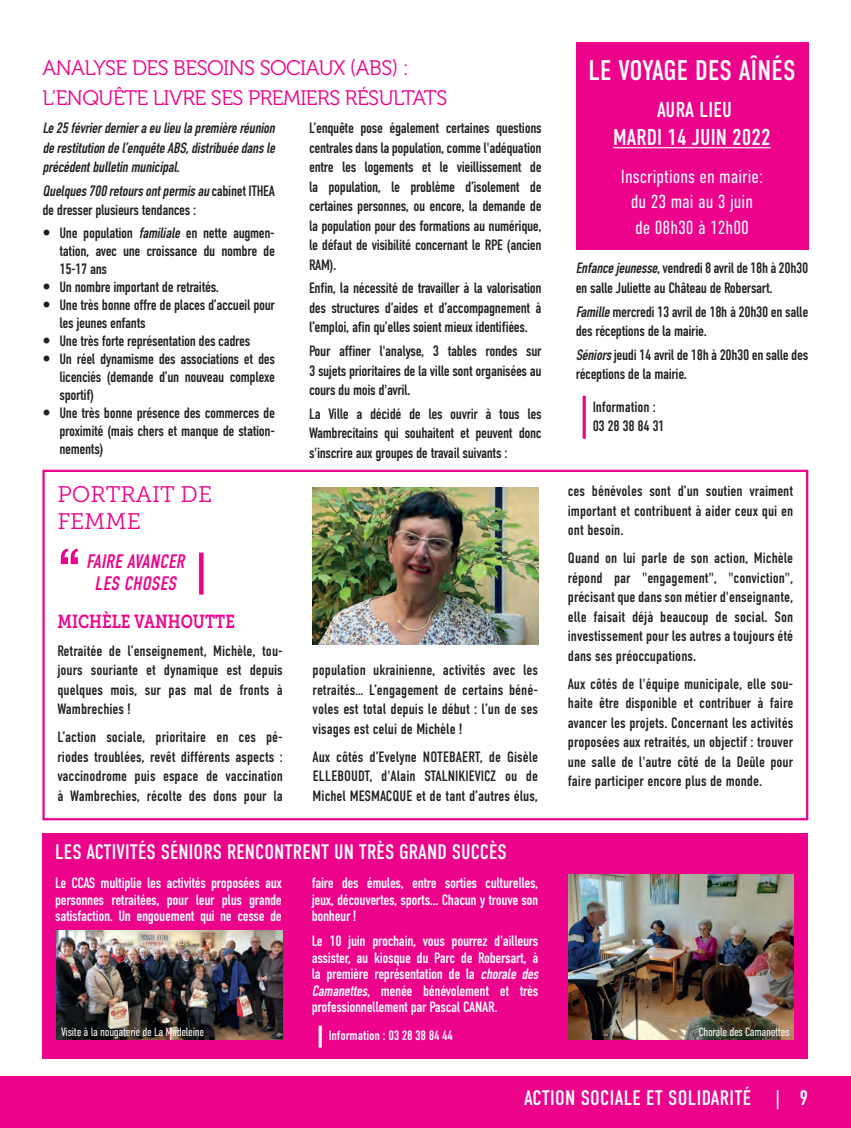
<style>
.page{position:relative;width:851px;height:1128px;background:#fff}
.page>*{position:absolute;margin:0;border:0;box-sizing:border-box;transform-origin:0 0}
.Agenda_Date_10{font:28.35px "DIN Condensed";letter-spacing:.01em;color:#fff}
.Agenda_Manif_10{font:22.95px "DIN Condensed";color:#fff}
.Interview_Titre_Ligh{font:22.5px/27px "Museo Slab 300";color:#ed028c}
.Agenda_Date_10-2{font:21.6px "DIN Condensed";letter-spacing:.01em;color:#fff}
.Agenda_Date_10-3{font:21px "DIN Condensed";letter-spacing:.005em;color:#fff}
.t1{font:21px/30px "Museo 300";letter-spacing:-.025em;color:#ed028c}
.Interview_Titre_Gras{font:italic 19.5px/22.5px "DIN Condensed";color:#ed028c;text-align:center}
.Agenda_Manif_10-2{font:300 18.9px/25.7px "DIN Condensed";color:#fff;text-align:center}
.Interview_Titre_Gras-2{font:18.75px "Museo Slab 700";color:#ed028c;scale:.8 1}
.TEXTE_10_noir{font:15px/19.5px "DIN Condensed";letter-spacing:-.025em;color:#231f20;text-align:justify}
.Agenda_Date_10-4{font:15px/16.5px "DIN Condensed";letter-spacing:-.025em;color:#fff;text-align:justify}
.TEXTE_10_noir-2{font:italic 15px/19.5px "DIN Condensed";color:#231f20;text-align:justify}
.CONTACT2{font:15px/19.5px "DIN Condensed";letter-spacing:-.01em;color:#231f20}
.CONTACT2-2{font:13.5px "DIN Condensed";letter-spacing:-.01em;color:#fff}
.Agenda_Date_10-5{font:300 12px "DIN Condensed";letter-spacing:-.025em;color:#fff}
.s1{font-style:italic}
</style>
<div class="page">
<hr style="left:582px;top:396px;width:3px;height:43px;background:#ed028c">
<div style="left:0;top:1076px;width:850px;height:52px;background:#ed028c"></div>
<div style="left:575px;top:42px;width:233px;height:208px;background:#ed028c"></div>
<hr style="left:613px;top:147px;width:157px;height:1px;background:#fff">
<div style="left:42px;top:833px;width:765px;height:226px;background:#ed028c"></div>
<svg style="left:318px;top:1026px;width:4px;height:22px"></svg>
<img style="left:57px;top:930px;width:226px;height:109px">
<img style="left:568px;top:874px;width:225px;height:165px">
<div style="left:42px;top:470px;width:766px;height:350px;border:2px solid #ed028c"></div>
<img style="left:312px;top:488px;width:226px;height:156px">
<svg style="left:61px;top:548px;width:17px;height:16px"></svg>
<svg style="left:199px;top:553px;width:4px;height:42px"></svg>
<p class="t1" style="left:42px;top:53px;width:406px">ANALYSE DES BESOINS SOCIAUX (ABS) :<br>L’ENQUÊTE LIVRE SES PREMIERS RÉSULTATS</p>
<p class="TEXTE_10_noir-2" style="left:42px;top:119px;width:237px">Le25févrierdernieraeulieulapremièreréunion derestitutiondel’enquêteABS,distribuéedansle précédentbulletinmunicipal.</p>
<p class="TEXTE_10_noir" style="left:42px;top:181px;width:234px"><span class="s1">Quelques700retoursontpermisau</span>c a b i n e t I T H EA de dresser plusieurs tendances :</p>
<p class="TEXTE_10_noir" style="left:59px;top:224px;width:217px;line-height:18px">Une population <span class="s1">familiale</span> en nette augmen&shy;tation, avec une croissance du nombre de 15-17 ans</p>
<p class="TEXTE_10_noir" style="left:59px;top:277px;width:161px">Un nombre important de retraités.</p>
<p class="TEXTE_10_noir" style="left:59px;top:296px;width:217px;line-height:18px">Une très bonne offre de places d’accueil pour les jeunes enfants</p>
<p class="TEXTE_10_noir" style="left:59px;top:331px;width:192px">Une très forte représentation des cadres</p>
<p class="TEXTE_10_noir" style="left:59px;top:350px;width:217px;line-height:18px">Un réel dynamisme des associations et des licenciés (demande d’un nouveau complexe sportif)</p>
<p class="TEXTE_10_noir" style="left:59px;top:404px;width:217px;line-height:18px">Une très bonne présence des commerces de proximité (mais chers et manque de station&shy;nements)</p>
<p class="TEXTE_10_noir" style="left:309px;top:119px;width:234px">L’enquête pose également certaines questions centrales dans la population, comme l'adéquation entre les logements et le vieillissement de la population, le problème d’isolement de certaines personnes, ou encore, la demande de la population pour des formations au numérique, le défaut de visibilité concernant le RPE (ancien RAM).</p>
<p class="TEXTE_10_noir" style="left:309px;top:279px;width:234px">Enfin, la nécessité de travailler à la valorisation des structures d’aides et d’accompagnement à l’emploi, afin qu’elles soient mieux identifiées.</p>
<p class="TEXTE_10_noir" style="left:309px;top:342px;width:234px">Pour affiner l'analyse, 3 tables rondes sur 3 sujets prioritaires de la ville sont organisées au cours du mois d'avril.</p>
<p class="TEXTE_10_noir" style="left:309px;top:404px;width:234px">La Ville a décidé de les ouvrir à tous les Wambrecitains qui souhaitent et peuvent donc s'inscrire aux groupes de travail suivants :</p>
<p class="Interview_Titre_Ligh" style="left:57px;top:481px;width:156px">PORTRAIT DE<br>FEMME</p>
<p class="Interview_Titre_Gras" style="left:86px;top:550px;width:104px">FAIRE AVANCER<br>LES CHOSES</p>
<p class="Interview_Titre_Gras-2" style="left:57px;top:611px;width:223px">MICHÈLE VANHOUTTE</p>
<p class="TEXTE_10_noir" style="left:57px;top:641px;width:227px">Retraitée de l’enseignement, Michèle, tou&shy;jours souriante et dynamique est depuis quelques mois, sur pas mal de fronts à Wambrechies !</p>
<p class="TEXTE_10_noir" style="left:57px;top:728px;width:227px">L’action sociale, prioritaire en ces pé&shy;riodes troublées, revêt différents aspects : vaccinodrome puis espace de vaccination à Wambrechies, récolte des dons pour la</p>
<p class="TEXTE_10_noir" style="left:312px;top:661px;width:227px">population ukrainienne, activités avec les retraités… L’engagement de certains béné&shy;voles est total depuis le début : l’un de ses visages est celui de Michèle !</p>
<p class="TEXTE_10_noir" style="left:312px;top:747px;width:227px">Aux côtés d’Evelyne NOTEBAERT, de Gisèle ELLEBOUDT, d'Alain STALNIKIEVICZ ou de Michel MESMACQUE et de tant d’autres élus,</p>
<p class="Agenda_Date_10" style="left:588px;top:54px;width:209px">LE VOYAGE DES AÎNÉS</p>
<p class="Agenda_Date_10-2" style="left:657px;top:98px;width:76px">AURA LIEU</p>
<p class="Agenda_Manif_10" style="left:613px;top:125px;width:159px">MARDI 14 JUIN 2022</p>
<p class="Agenda_Manif_10-2" style="left:621px;top:163px;width:143px">Inscriptions en mairie: du 23 mai au 3 juin de 08h30 à 12h00</p>
<p class="TEXTE_10_noir" style="left:575px;top:259px;width:234px"><span class="s1">Enfancejeunesse</span>, vendredi 8 avril de 18h à 20h30 en salle Juliette au Château de Robersart.</p>
<p class="TEXTE_10_noir" style="left:575px;top:302px;width:234px"><span class="s1">Famille</span>mercredi 13 avril de 18h à 20h30 en salle des réceptions de la mairie.</p>
<p class="TEXTE_10_noir" style="left:575px;top:345px;width:234px"><span class="s1">Séniors</span>jeudi 14 avril de 18h à 20h30 en salle des réceptions de la mairie.</p>
<p class="CONTACT2" style="left:592px;top:397px;width:73px">Information :<br>03 28 38 84 31</p>
<p class="TEXTE_10_noir" style="left:567px;top:482px;width:227px">ces bénévoles sont d’un soutien vraiment important et contribuent à aider ceux qui en ont besoin.</p>
<p class="TEXTE_10_noir" style="left:567px;top:549px;width:227px">Quand on lui parle de son action, Michèle répond par "engagement", "conviction", précisant que dans son métier d'enseignante, elle faisait déjà beaucoup de social. Son investissement pour les autres a toujours été dans ses préoccupations.</p>
<p class="TEXTE_10_noir" style="left:567px;top:674px;width:227px">Aux côtés de l'équipe municipale, elle sou&shy;haite être disponible et contribuer à faire avancer les projets. Concernant les activités proposées aux retraités, un objectif : trouver une salle de l'autre côté de la Deûle pour faire participer encore plus de monde.</p>
<p class="Agenda_Date_10-3" style="left:55px;top:840px;width:453px">LES ACTIVITÉS SÉNIORS RENCONTRENT UN TRÈS GRAND SUCCÈS</p>
<p class="Agenda_Date_10-4" style="left:55px;top:875px;width:228px">Le CCAS multiplie les activités proposées aux personnes retraitées, pour leur plus grande satisfaction. Un engouement qui ne cesse de</p>
<p class="Agenda_Date_10-4" style="left:312px;top:875px;width:228px">faire des émules, entre sorties culturelles, jeux, découvertes, sports... Chacun y trouve son bonheur !</p>
<p class="Agenda_Date_10-4" style="left:312px;top:933px;width:231px;text-align:left">Le 10 juin prochain, vous pourrez d'ailleurs assister, au kiosque du Parc de Robersart, à la première représentation de la <span class="s1">chorale des Camanettes</span>, menée bénévolement et très professionnellement par Pascal CANAR.</p>
<p class="CONTACT2-2" style="left:329px;top:1028px;width:126px">Information : 03 28 38 84 44</p>
<p class="Agenda_Date_10-5" style="left:61px;top:1025px;width:145px">Visite à la nougaterie de La Madeleine</p>
<p class="Agenda_Date_10-5" style="left:698px;top:1025px;width:92px">Chorale des Camanettes</p>
<p class="Agenda_Date_10-3" style="left:524px;top:1086px;width:285px">ACTION SOCIALE ET SOLIDARITÉ | 9</p>
</div>
